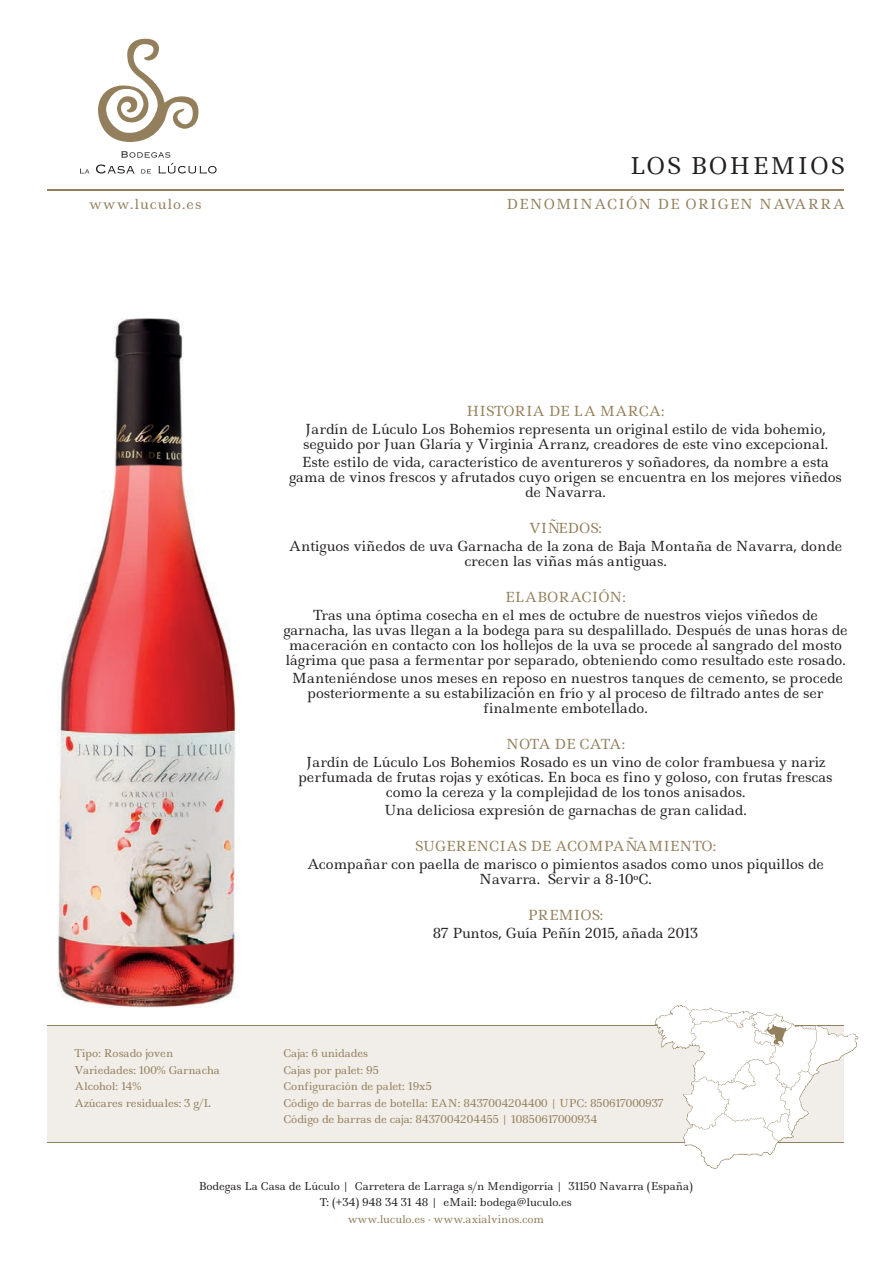
<style>
.page{position:relative;width:893px;height:1263px;background:#fff}
.page>*{position:absolute;margin:0;border:0;box-sizing:border-box;transform-origin:0 0}
.t1{font:22.5px "Ledger";letter-spacing:.08em;color:#231f20}
.t2{font:13.5px/15px "Ledger";color:#231f20;text-align:center}
.t3{font:13.5px "Ledger";color:#937f5b}
.t4{font:13.5px "Ledger";letter-spacing:.08em;color:#937f5b}
.t5{font:13.5px "Ledger";letter-spacing:-.04em;color:#937f5b}
.t6{font:10.5px/16.5px "Ledger";color:#937f5b}
.t7{font:10.5px/16.6px "Ledger";color:#231f20;text-align:center}
</style>
<div class="page">
<div style="left:47px;top:1026px;width:797px;height:117px;background:#f1ede8"></div>
<hr style="left:47px;top:189px;width:797px;height:1px;background:#937f5b">
<svg style="left:98px;top:39px;width:101px;height:103px"></svg>
<svg style="left:80px;top:169px;width:10px;height:5px"></svg>
<svg style="left:96px;top:151px;width:121px;height:23px"></svg>
<hr style="left:47px;top:1142px;width:797px;height:1px;background:#937f5b">
<hr style="left:47px;top:1025px;width:797px;height:1px;background:#937f5b">
<svg style="left:655px;top:1005px;width:203px;height:164px"></svg>
<img style="left:57px;top:318px;width:182px;height:689px">
<h1 class="t1" style="left:630px;top:150px;width:216px">LOS BOHEMIOS</h1>
<p class="t4" style="left:89px;top:194px;width:114px">www.luculo.es</p>
<p class="t4" style="left:507px;top:194px;width:340px">DENOMINACIÓN DE ORIGEN NAVARRA</p>
<p class="t3" style="left:467px;top:401px;width:199px">HISTORIA DE LA MARCA:</p>
<p class="t2" style="left:303px;top:421px;width:526px;text-align:left">Jardín de Lúculo Los Bohemios representa un original estilo de vida bohemio, seguido por Juan Glaría y Virginia Arranz, creadores de este vino excepcional.</p>
<p class="t2" style="left:289px;top:454px;width:554px">Este estilo de vida, característico de aventureros y soñadores, da nombre a esta gama de vinos frescos y afrutados cuyo origen se encuentra en los mejores viñedos de Navarra.</p>
<p class="t3" style="left:529px;top:518px;width:74px">VIÑEDOS:</p>
<p class="t2" style="left:289px;top:538px;width:555px">Antiguos viñedos de uva Garnacha de la zona de Baja Montaña de Navarra, donde crecen las viñas más antiguas.</p>
<p class="t3" style="left:505px;top:587px;width:122px">ELABORACIÓN:</p>
<p class="t2" style="left:283px;top:607px;width:566px">Tras una óptima cosecha en el mes de octubre de nuestros viejos viñedos de garnacha, las uvas llegan a la bodega para su despalillado. Después de unas horas de maceración en contacto con los hollejos de la uva se procede al sangrado del mosto lágrima que pasa a fermentar por separado, obteniendo como resultado este rosado.</p>
<p class="t2" style="left:292px;top:670px;width:553px">Manteniéndose unos meses en reposo en nuestros tanques de cemento, se procede posteriormente a su estabilización en frío y al proceso de filtrado antes de ser finalmente embotellado.</p>
<p class="t5" style="left:506px;top:734px;width:120px">NOTA DE CATA:</p>
<p class="t2" style="left:298px;top:754px;width:536px">Jardín de Lúculo Los Bohemios Rosado es un vino de color frambuesa y nariz perfumada de frutas rojas y exóticas. En boca es fino y goloso, con frutas frescas como la cereza y la complejidad de los tonos anisados.</p>
<p class="t2" style="left:384px;top:802px;width:364px">Una deliciosa expresión de garnachas de gran calidad.</p>
<p class="t3" style="left:415px;top:836px;width:303px">SUGERENCIAS DE ACOMPAÑAMIENTO:</p>
<p class="t2" style="left:307px;top:856px;width:518px">Acompañar con paella de marisco o pimientos asados como unos piquillos de<br>Navarra. Servir a 8-10ºC.</p>
<p class="t3" style="left:528px;top:905px;width:77px">PREMIOS:</p>
<p class="t2" style="left:433px;top:925px;width:267px">87 Puntos, Guía Peñín 2015, añada 2013</p>
<p class="t6" style="left:75px;top:1045px;width:147px">Tipo: Rosado joven<br>Variedades: 100% Garnacha<br>Alcohol: 14%<br>Azúcares residuales: 3 g/L</p>
<p class="t6" style="left:283px;top:1045px;width:382px">Caja: 6 unidades<br>Cajas por palet: 95<br>Configuración de palet: 19x5<br>Código de barras de botella: EAN: 8437004204400 | UPC: 850617000937<br>Código de barras de caja: 8437004204455 | 10850617000934</p>
<p class="t7" style="left:199px;top:1178px;width:496px">Bodegas La Casa de Lúculo | Carretera de Larraga s/n Mendigorría | 31150 Navarra (España)<br>T: (+34) 948 34 31 48 | eMail: bodega@luculo.es</p>
<p class="t6" style="left:348px;top:1211px;width:198px">www.luculo.es · www.axialvinos.com</p>
</div>
